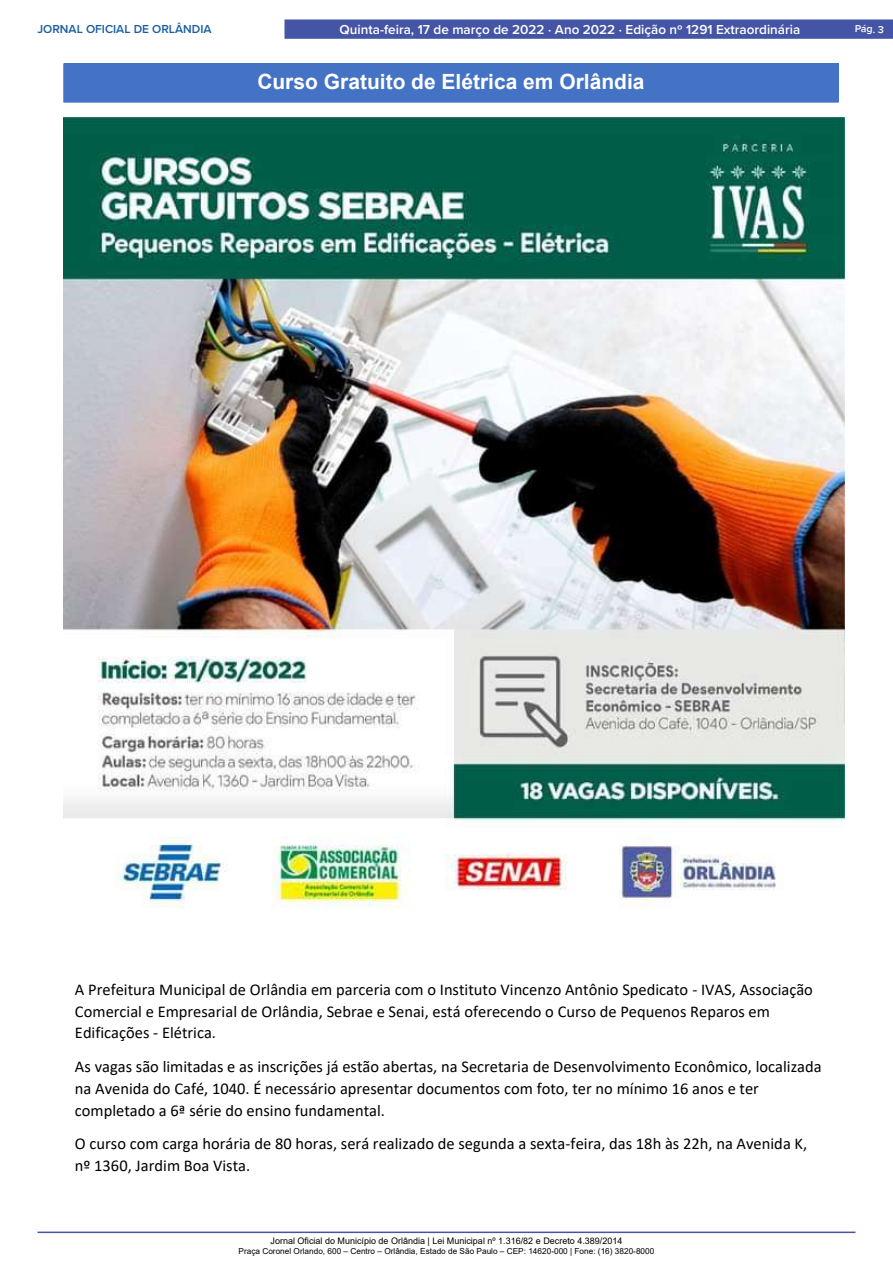
<style>
.page{position:relative;width:893px;height:1263px;background:#fff}
.page>*{position:absolute;margin:0;border:0;box-sizing:border-box;transform-origin:0 0}
.t1{font:700 21px "Arial";color:#fff}
.t2{font:16.5px/21.8px "Calibri";color:#000}
.t3{font:600 13.5px "Proxima Nova";color:#fff}
.t4{font:600 12px "Proxima Nova";color:#185da0}
.t5{font:600 10.5px "Proxima Nova";color:#fff}
.t6{font:9px "Arial";color:#000}
.t7{font:8.25px "Arial";color:#000}
</style>
<div class="page">
<hr style="left:38px;top:1231px;width:817px;height:2px;background:#4555a5">
<div style="left:284px;top:19px;width:609px;height:20px;background:#4555a5;border:1px solid #4555a5"></div>
<img style="left:64px;top:118px;width:781px;height:790px">
<div style="left:64px;top:64px;width:774px;height:38px;background:#4472c4"></div>
<div style="left:63px;top:63px;width:776px;height:40px;border:1px solid #4472c4"></div>
<p class="t4" style="left:38px;top:20px;width:176px">JORNAL OFICIAL DE ORLÂNDIA</p>
<p class="t3" style="left:340px;top:19px;width:462px">Quinta-feira, 17 de março de 2022 ⋅ Ano 2022 ⋅ Edição nº 1291 Extraordinária</p>
<p class="t5" style="left:855px;top:21px;width:31px;rotate:2deg">Pág. 3</p>
<p class="t1" style="left:257px;top:67px;width:389px">Curso Gratuito de Elétrica em Orlândia</p>
<p class="t2" style="left:75px;top:978px;width:739px">A Prefeitura Municipal de Orlândia em parceria com o Instituto Vincenzo Antônio Spedicato - IVAS, Associação<br>Comercial e Empresarial de Orlândia, Sebrae e Senai, está oferecendo o Curso de Pequenos Reparos em<br>Edificações - Elétrica.</p>
<p class="t2" style="left:75px;top:1055px;width:748px">As vagas são limitadas e as inscrições já estão abertas, na Secretaria de Desenvolvimento Econômico, localizada na Avenida do Café, 1040. É necessário apresentar documentos com foto, ter no mínimo 16 anos e ter completado a 6ª série do ensino fundamental.</p>
<p class="t2" style="left:75px;top:1132px;width:734px">O curso com carga horária de 80 horas, será realizado de segunda a sexta-feira, das 18h às 22h, na Avenida K, nº 1360, Jardim Boa Vista.</p>
<p class="t6" style="left:271px;top:1235px;width:353px">Jornal Oficial do Município de Orlândia | Lei Municipal nº 1.316/82 e Decreto 4.389/2014</p>
<p class="t7" style="left:239px;top:1245px;width:417px">Praça Coronel Orlando, 600 – Centro – Orlândia, Estado de São Paulo – CEP: 14620-000 | Fone: (16) 3820-8000</p>
</div>
